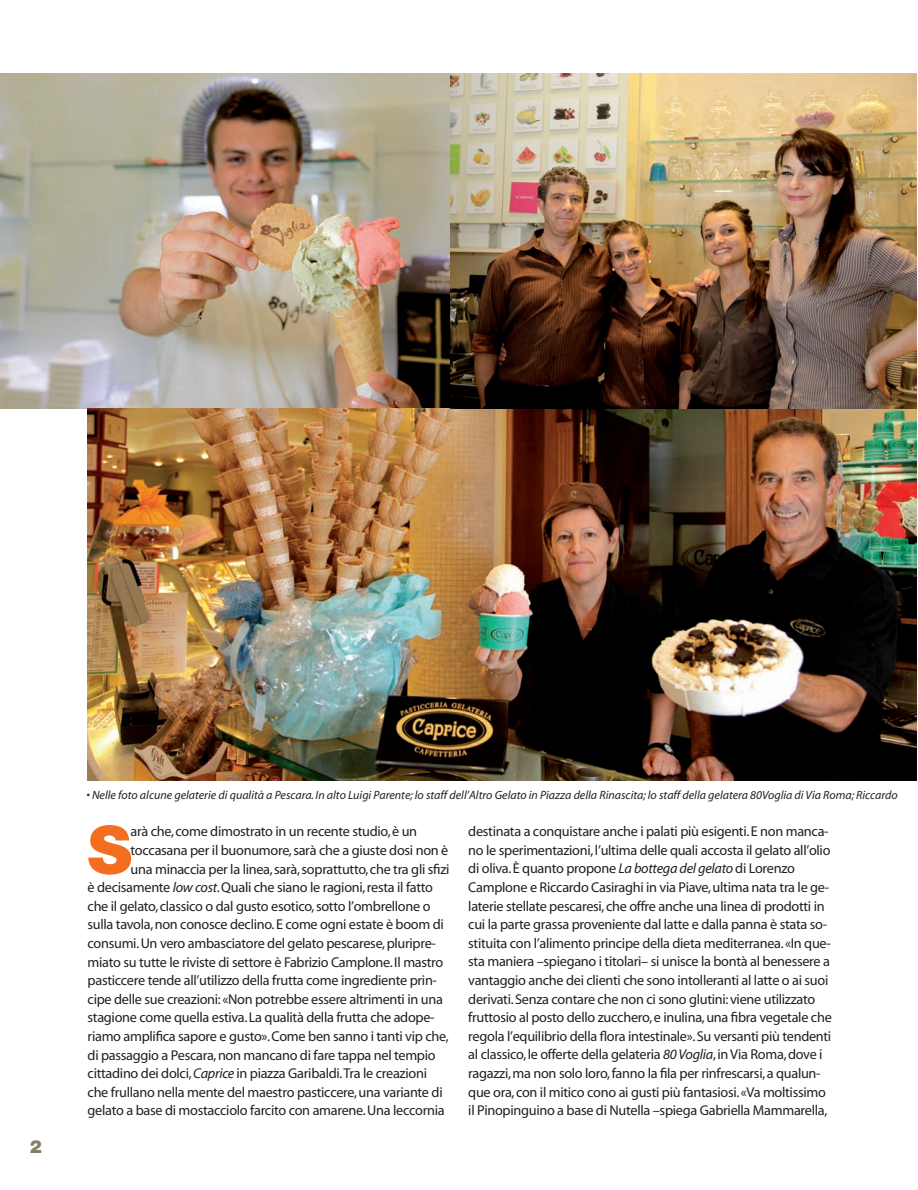
<style>
.page{position:relative;width:918px;height:1190px;background:#fff}
.page>*{position:absolute;margin:0;border:0;box-sizing:border-box;transform-origin:0 0}
.t1{font:900 66.3px "Helvetica Neue";color:#f36e21}
.t2{font:900 18px "Helvetica Neue";color:#827f64}
.t3{font:14.25px/18.6px "Myriad";letter-spacing:-.02em;color:#231f20}
.t4{font:italic 12px "Myriad";color:#231f20}
.s1{font-style:italic}
</style>
<div class="page">
<img style="left:0;top:73px;width:916px;height:335px">
<img style="left:88px;top:408px;width:828px;height:372px">
<p class="t2" style="left:30px;top:1135px;width:14px">2</p>
<p class="t4" style="left:86px;top:789px;width:812px">• Nelle foto alcune gelaterie di qualità a Pescara. In alto Luigi Parente; lo staff dell’Altro Gelato in Piazza della Rinascita; lo staff della gelatera 80Voglia di Via Roma; Riccardo</p>
<h1 class="t1" style="left:88px;top:810px;width:46px">S</h1>
<p class="t3" style="left:130px;top:822px;width:288px">arà che, come dimostrato in un recente studio, è un</p>
<p class="t3" style="left:130px;top:841px;width:319px">toccasana per il buonumore, sarà che a giuste dosi non è</p>
<p class="t3" style="left:130px;top:860px;width:320px">una minaccia per la linea, sarà, soprattutto, che tra gli sfizi</p>
<p class="t3" style="left:88px;top:878px;width:347px">è decisamente <span class="s1">low cost</span>. Quali che siano le ragioni, resta il fatto</p>
<p class="t3" style="left:88px;top:897px;width:344px">che il gelato, classico o dal gusto esotico, sotto l’ombrellone o</p>
<p class="t3" style="left:88px;top:915px;width:358px">sulla tavola, non conosce declino. E come ogni estate è boom di</p>
<p class="t3" style="left:88px;top:934px;width:350px">consumi. Un vero ambasciatore del gelato pescarese, pluripre-</p>
<p class="t3" style="left:88px;top:953px;width:357px">miato su tutte le riviste di settore è Fabrizio Camplone. Il mastro</p>
<p class="t3" style="left:88px;top:971px;width:351px">pasticcere tende all’utilizzo della frutta come ingrediente prin-</p>
<p class="t3" style="left:88px;top:990px;width:357px">cipe delle sue creazioni: «Non potrebbe essere altrimenti in una</p>
<p class="t3" style="left:88px;top:1008px;width:348px">stagione come quella estiva. La qualità della frutta che adope-</p>
<p class="t3" style="left:88px;top:1027px;width:363px">riamo amplifica sapore e gusto». Come ben sanno i tanti vip che,</p>
<p class="t3" style="left:88px;top:1046px;width:349px">di passaggio a Pescara, non mancano di fare tappa nel tempio</p>
<p class="t3" style="left:88px;top:1064px;width:341px">cittadino dei dolci, <span class="s1">Caprice</span> in piazza Garibaldi.Tra le creazioni</p>
<p class="t3" style="left:88px;top:1083px;width:356px">che frullano nella mente del maestro pasticcere, una variante di</p>
<p class="t3" style="left:88px;top:1101px;width:358px">gelato a base di mostacciolo farcito con amarene. Una leccornia</p>
<p class="t3" style="left:468px;top:822px;width:365px">destinata a conquistare anche i palati più esigenti. E non manca&shy;no le sperimentazioni, l’ultima delle quali accosta il gelato all’olio di oliva. È quanto propone <span class="s1">La bottega del gelato</span> di Lorenzo Camplone e Riccardo Casiraghi in via Piave, ultima nata tra le ge&shy;laterie stellate pescaresi, che offre anche una linea di prodotti in cui la parte grassa proveniente dal latte e dalla panna è stata so&shy;stituita con l’alimento principe della dieta mediterranea. «In que&shy;sta maniera –spiegano i titolari– si unisce la bontà al benessere a vantaggio anche dei clienti che sono intolleranti al latte o ai suoi derivati. Senza contare che non ci sono glutini: viene utilizzato fruttosio al posto dello zucchero, e inulina, una fibra vegetale che regola l’equilibrio della flora intestinale». Su versanti più tendenti al classico, le offerte della gelateria <span class="s1">80 Voglia</span>, in Via Roma, dove i ragazzi, ma non solo loro, fanno la fila per rinfrescarsi, a qualun&shy;que ora, con il mitico cono ai gusti più fantasiosi. «Va moltissimo il Pinopinguino a base di Nutella –spiega Gabriella Mammarella,</p>
</div>
